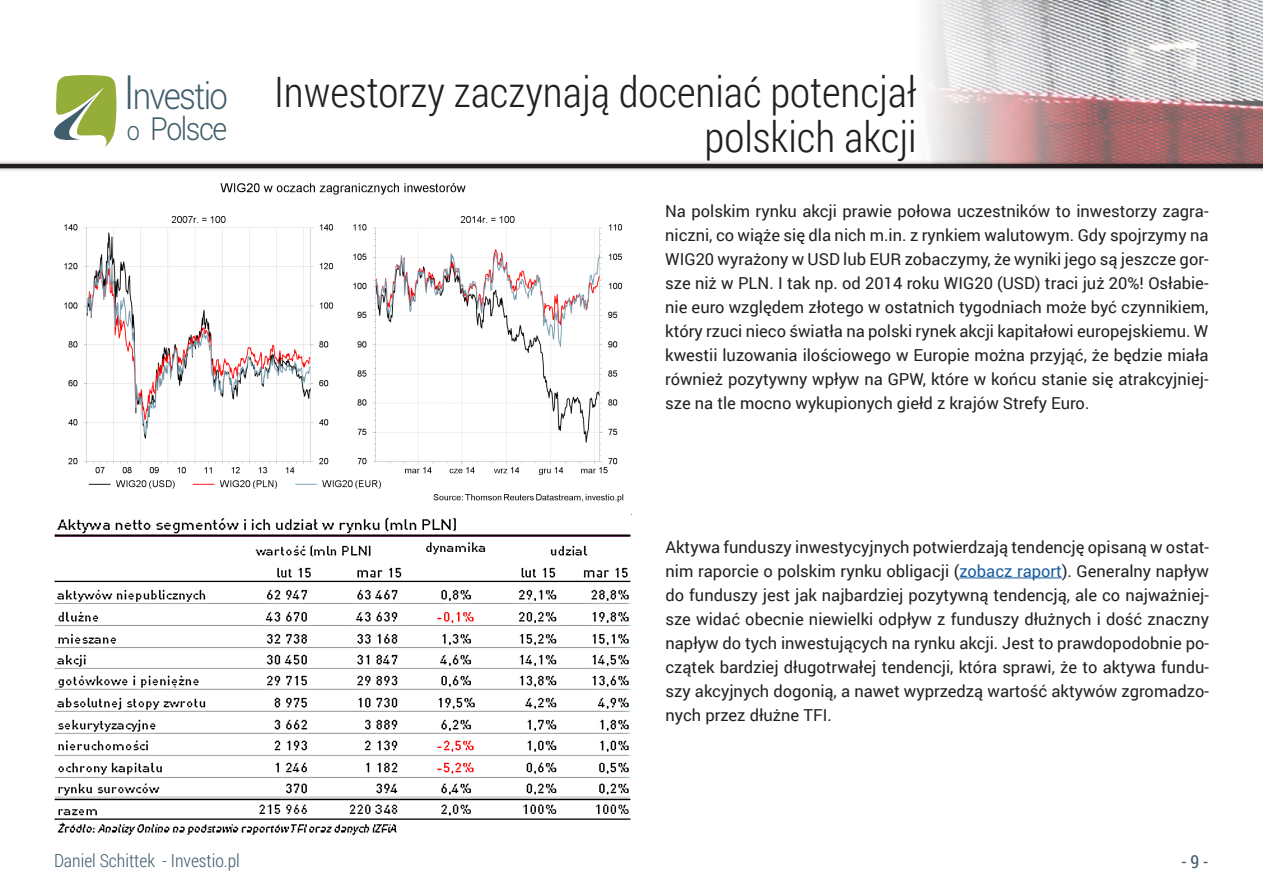
<style>
.page{position:relative;width:1263px;height:893px;background:#fff}
.page>*{position:absolute;margin:0;border:0;box-sizing:border-box;transform-origin:0 0}
.naglowek{font:300 42px/45px "Roboto Condensed";color:#231f20;text-align:right}
.t1{font:300 36.75px "Roboto";letter-spacing:-.05em;color:#405e6b;scale:.9 1}
.t2{font:300 31.8px "Roboto";letter-spacing:-.05em;color:#405e6b;scale:.9 1}
.t3{font:300 18px "Roboto Condensed";color:#42606f}
.t4{font:18px "Roboto Condensed";color:#42606f}
.ramka_tekstowa_obok{font:16.5px/24px "Roboto";color:#231f20;text-align:justify}
.s1{font-size:47.4px}
.s2{font-size:26.25px}
.s3{color:#175d9e}
</style>
<div class="page">
<img style="left:927px;top:0;width:336px;height:159px">
<svg style="left:54px;top:75px;width:63px;height:72px"></svg>
<div style="left:0;top:159px;width:1263px;height:14px;background:#231f20;opacity:.4"></div>
<hr style="left:0;top:164px;width:1263px;height:4px;background:#231f20">
<img style="left:64px;top:182px;width:560px;height:321px">
<img style="left:54px;top:517px;width:577px;height:319px">
<hr style="left:959px;top:577px;width:103px;height:1px;background:#175d9e">
<h2 class="t1" style="left:123px;top:70px;width:118px"><span class="s1">I</span>nvestio</h2>
<h3 class="t2" style="left:127px;top:107px;width:113px"><span class="s2">o</span> Polsce</h3>
<p class="naglowek" style="left:274px;top:68px;width:644px">Inwestorzy zaczynają doceniać potencjał polskich akcji</p>
<p class="ramka_tekstowa_obok" style="left:665px;top:199px;width:545px">Na polskim rynku akcji prawie połowa uczestników to inwestorzy zagra&shy;niczni, co wiąże się dla nich m.in. z rynkiem walutowym. Gdy spojrzymy na WIG20 wyrażony w USD lub EUR zobaczymy, że wyniki jego są jeszcze gor&shy;sze niż w PLN. I tak np. od 2014 roku WIG20 (USD) traci już 20%! Osłabie&shy;nie euro względem złotego w ostatnich tygodniach może być czynnikiem, który rzuci nieco światła na polski rynek akcji kapitałowi europejskiemu. W kwestii luzowania ilościowego w Europie można przyjąć, że będzie miała również pozytywny wpływ na GPW, które w końcu stanie się atrakcyjniej&shy;sze na tle mocno wykupionych giełd z krajów Strefy Euro.</p>
<p class="ramka_tekstowa_obok" style="left:665px;top:534px;width:545px">Aktywa funduszy inwestycyjnych potwierdzają tendencję opisaną w ostat&shy;nim raporcie o polskim rynku obligacji (<span class="s3">zobacz raport</span>). Generalny napływ do funduszy jest jak najbardziej pozytywną tendencją, ale co najważniej&shy;sze widać obecnie niewielki odpływ z funduszy dłużnych i dość znaczny napływ do tych inwestujących na rynku akcji. Jest to prawdopodobnie po&shy;czątek bardziej długotrwałej tendencji, która sprawi, że to aktywa fundu&shy;szy akcyjnych dogonią, a nawet wyprzedzą wartość aktywów zgromadzo&shy;nych przez dłużne TFI.</p>
<p class="t3" style="left:54px;top:848px;width:187px">Daniel Schittek - Investio.pl</p>
<p class="t4" style="left:1181px;top:849px;width:29px">- 9 -</p>
</div>
